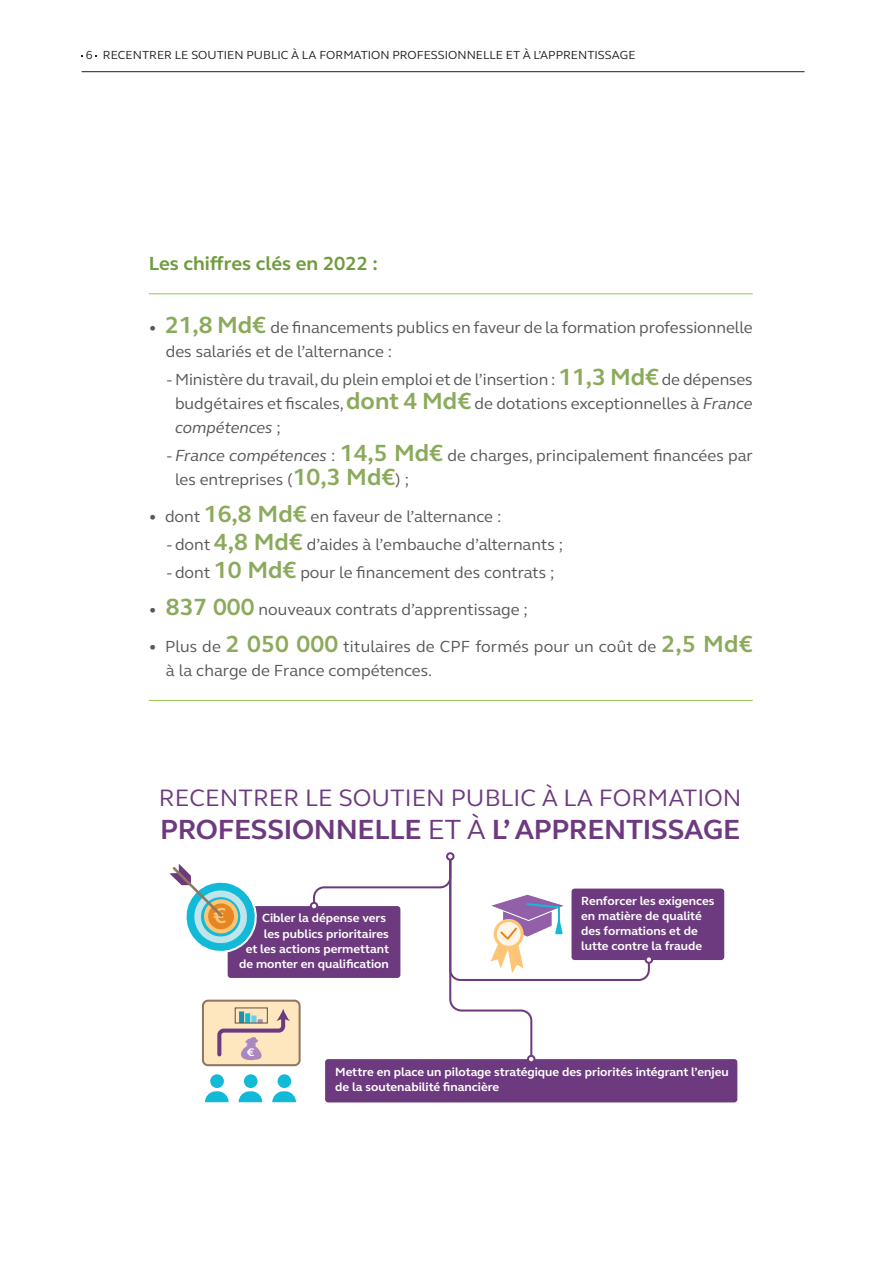
<style>
.page{position:relative;width:893px;height:1263px;background:#fff}
.page>*{position:absolute;margin:0;border:0;box-sizing:border-box;transform-origin:0 0}
.t1{font:700 28.5px "FS Elliot";letter-spacing:-.01em;color:#6e3a7f}
.t2{font:24.45px "FS Elliot";color:#6e3a7f}
.t3{font:700 22.35px "FS Elliot";color:#fdc575}
.Titre_encadré{font:700 19.5px "FS Elliot";color:#709b3e}
.t4{font:16.5px/24px "FS Elliot";color:#57585a}
.t5{font:700 12.15px/15.3px "FS Elliot";color:#fff}
.t6{font:12px "FS Elliot";color:#231f20}
.t7{font:700 11.25px "FS Elliot";color:#fff;scale:1.17 1}
.s1{font-weight:700;font-size:24px;color:#8baa5b}
.s2{font-style:italic}
.s3{font-weight:400}
</style>
<div class="page">
<hr style="left:82px;top:71px;width:722px;height:1px;background:#231f20">
<hr style="left:149px;top:700px;width:604px;height:1px;background:#90c848">
<hr style="left:149px;top:293px;width:604px;height:1px;background:#90c848">
<div style="left:203px;top:1001px;width:97px;height:64px;background:#fee7bf;border-radius:5px"></div>
<div style="left:202px;top:1000px;width:99px;height:66px;border:2px solid #907661;border-radius:5px"></div>
<div style="left:210px;top:1074px;width:14px;height:14px;background:#12bad8;border-radius:50%"></div>
<svg style="left:205px;top:1091px;width:24px;height:11px"></svg>
<div style="left:278px;top:1074px;width:13px;height:14px;background:#12bad8;border-radius:50%"></div>
<svg style="left:272px;top:1091px;width:24px;height:11px"></svg>
<div style="left:244px;top:1074px;width:14px;height:14px;background:#12bad8;border-radius:50%"></div>
<svg style="left:239px;top:1091px;width:23px;height:11px"></svg>
<svg style="left:217px;top:1009px;width:73px;height:51px"></svg>
<div style="left:235px;top:1007px;width:33px;height:16px;border:1px solid #684f3a"></div>
<div style="left:325px;top:1059px;width:412px;height:43px;background:#6e3a7f;border-radius:3px"></div>
<div style="left:228px;top:906px;width:172px;height:72px;background:#6e3a7f;border-radius:3px"></div>
<div style="left:571px;top:888px;width:153px;height:72px;background:#6e3a7f;border-radius:3px"></div>
<div style="left:310px;top:902px;width:8px;height:8px;border:2px solid #6e3a7f;border-radius:50%"></div>
<div style="left:446px;top:852px;width:8px;height:9px;border:2px solid #6e3a7f;border-radius:50%"></div>
<svg style="left:169px;top:864px;width:90px;height:92px"></svg>
<div style="left:645px;top:955px;width:8px;height:9px;border:2px solid #6e3a7f;border-radius:50%"></div>
<svg style="left:311px;top:854px;width:340px;height:211px"></svg>
<p class="t6" style="left:86px;top:47px;width:551px">6 RECENTRER LE SOUTIEN PUBLIC À LA FORMATION PROFESSIONNELLE ET À L’APPRENTISSAGE</p>
<p class="Titre_encadré" style="left:149px;top:250px;width:231px">Les chiffres clés en 2022 :</p>
<p class="t4" style="left:166px;top:315px;width:588px;text-indent:-17px">• <span class="s1">21,8 Md€</span> de financements publics en faveur de la formation professionnelle des salariés et de l’alternance :</p>
<p class="t4" style="left:175px;top:367px;width:579px;text-align:justify;text-indent:-8px">- Ministère du travail, du plein emploi et de l’insertion : <span class="s1">11,3 Md€</span> de dépenses budgétaires et fiscales, <span class="s1">dont 4 Md€</span> de dotations exceptionnelles à <span class="s2">France compétences</span> ;</p>
<p class="t4" style="left:175px;top:443px;width:579px;text-indent:-8px">- <span class="s2">France compétences</span> : <span class="s1">14,5 Md€</span> de charges, principalement financées par les entreprises (<span class="s1">10,3 Md€</span>) ;</p>
<p class="t4" style="left:149px;top:504px;width:354px">• dont <span class="s1">16,8 Md€</span> en faveur de l’alternance :</p>
<p class="t4" style="left:167px;top:532px;width:398px">- dont <span class="s1">4,8 Md€</span> d’aides à l’embauche d’alternants ;</p>
<p class="t4" style="left:167px;top:560px;width:389px">- dont <span class="s1">10 Md€</span> pour le financement des contrats ;</p>
<p class="t4" style="left:149px;top:597px;width:381px">• <span class="s1">837 000</span> nouveaux contrats d’apprentissage ;</p>
<p class="t4" style="left:166px;top:634px;width:588px;text-indent:-17px">• Plus de <span class="s1">2 050 000</span> titulaires de CPF formés pour un coût de <span class="s1">2,5 Md€ </span>à la charge de France compétences.</p>
<p class="t2" style="left:159px;top:781px;width:584px">RECENTRER LE SOUTIEN PUBLIC À LA FORMATION</p>
<p class="t1" style="left:160px;top:810px;width:582px">PROFESSIONNELLE <span class="s3">ET À</span> L’ APPRENTISSAGE</p>
<p class="t3" style="left:213px;top:900px;width:14px">€</p>
<p class="t5" style="left:239px;top:910px;width:152px;text-align:right">Cibler la dépense vers<br>les publics prioritaires<br>et les actions permettant de monter en qualification</p>
<p class="t5" style="left:581px;top:893px;width:135px">Renforcer les exigences en matière de qualité des formations et de lutte contre la fraude</p>
<p class="t7" style="left:247px;top:1045px;width:8px">€</p>
<p class="t5" style="left:335px;top:1064px;width:395px">Mettre en place un pilotage stratégique des priorités intégrant l’enjeu de la soutenabilité financière</p>
</div>
